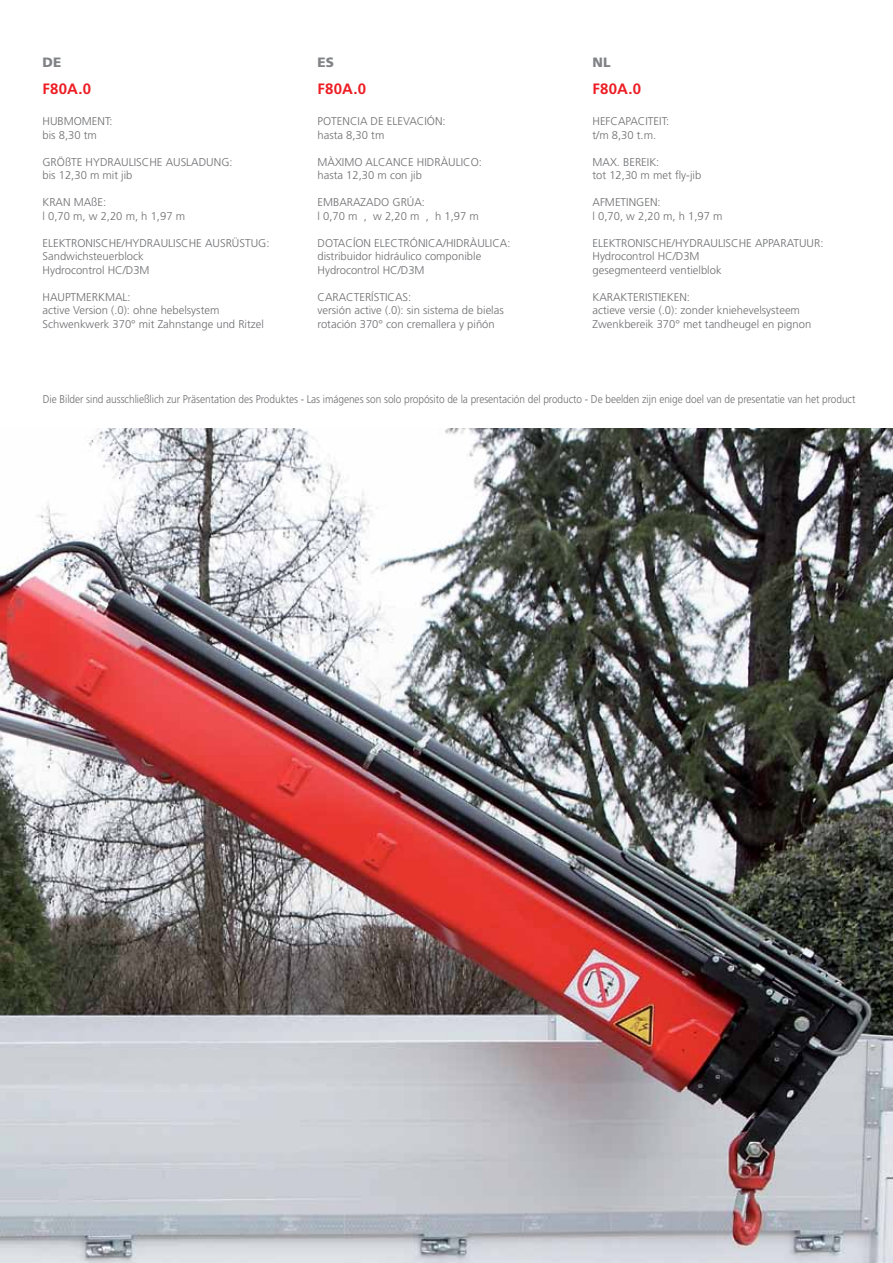
<style>
.page{position:relative;width:893px;height:1263px;background:#fff}
.page>*{position:absolute;margin:0;border:0;box-sizing:border-box;transform-origin:0 0}
.t1{font:700 15px "Frutiger";letter-spacing:.01em;color:#ed1d24}
.t2{font:900 13.5px "Frutiger";color:#808285}
.t3{font:300 11.25px/13.5px "Frutiger";color:#6d6e71}
.t4{font:300 11.25px "Frutiger";color:#6d6e71;scale:.9 1}
</style>
<div class="page">
<img style="left:0;top:429px;width:893px;height:834px">
<p class="t2" style="left:43px;top:54px;width:20px">DE</p>
<h1 class="t1" style="left:43px;top:80px;width:50px">F80A.0</h1>
<p class="t3" style="left:43px;top:115px;width:72px">HUBMOMENT: bis 8,30 tm</p>
<p class="t3" style="left:43px;top:155px;width:192px">GRÖßTE HYDRAULISCHE AUSLADUNG: bis 12,30 m mit jib</p>
<p class="t3" style="left:43px;top:196px;width:144px">KRAN MAßE:<br>l 0,70 m, w 2,20 m, h 1,97 m</p>
<p class="t3" style="left:43px;top:236px;width:228px">ELEKTRONISCHE/HYDRAULISCHE AUSRÜSTUG:<br>Sandwichsteuerblock<br>Hydrocontrol HC/D3M</p>
<p class="t3" style="left:43px;top:290px;width:223px">HAUPTMERKMAL:<br>active Version (.0): ohne hebelsystem<br>Schwenkwerk 370° mit Zahnstange und Ritzel</p>
<p class="t2" style="left:317px;top:54px;width:18px">ES</p>
<h1 class="t1" style="left:317px;top:80px;width:50px">F80A.0</h1>
<p class="t3" style="left:317px;top:115px;width:130px">POTENCIA DE ELEVACIÓN: hasta 8,30 tm</p>
<p class="t3" style="left:317px;top:155px;width:166px">MÀXIMO ALCANCE HIDRÀULICO: hasta 12,30 m con jib</p>
<p class="t3" style="left:317px;top:196px;width:163px">EMBARAZADO GRÚA:<br>l 0,70 m , w 2,20 m , h 1,97 m</p>
<p class="t3" style="left:317px;top:236px;width:195px">DOTACÍON ELECTRÓNICA/HIDRÀULICA: distribuidor hidráulico componible<br>Hydrocontrol HC/D3M</p>
<p class="t3" style="left:317px;top:290px;width:188px">CARACTERÍSTICAS:<br>versión active (.0): sin sistema de bielas rotación 370° con cremallera y piñón</p>
<p class="t2" style="left:592px;top:54px;width:20px">NL</p>
<h1 class="t1" style="left:592px;top:80px;width:50px">F80A.0</h1>
<p class="t3" style="left:592px;top:115px;width:78px">HEFCAPACITEIT: t/m 8,30 t.m.</p>
<p class="t3" style="left:592px;top:155px;width:110px">MAX. BEREIK:<br>tot 12,30 m met fly-jib</p>
<p class="t3" style="left:592px;top:196px;width:132px">AFMETINGEN:<br>l 0,70, w 2,20 m, h 1,97 m</p>
<p class="t3" style="left:592px;top:236px;width:232px">ELEKTRONISCHE/HYDRAULISCHE APPARATUUR:<br>Hydrocontrol HC/D3M<br>gesegmenteerd ventielblok</p>
<p class="t3" style="left:592px;top:290px;width:220px">KARAKTERISTIEKEN:<br>actieve versie (.0): zonder kniehevelsysteem<br>Zwenkbereik 370° met tandheugel en pignon</p>
<p class="t4" style="left:43px;top:393px;width:904px">Die Bilder sind ausschließlich zur Präsentation des Produktes - Las imágenes son solo propósito de la presentación del producto - De beelden zijn enige doel van de presentatie van het product</p>
</div>
